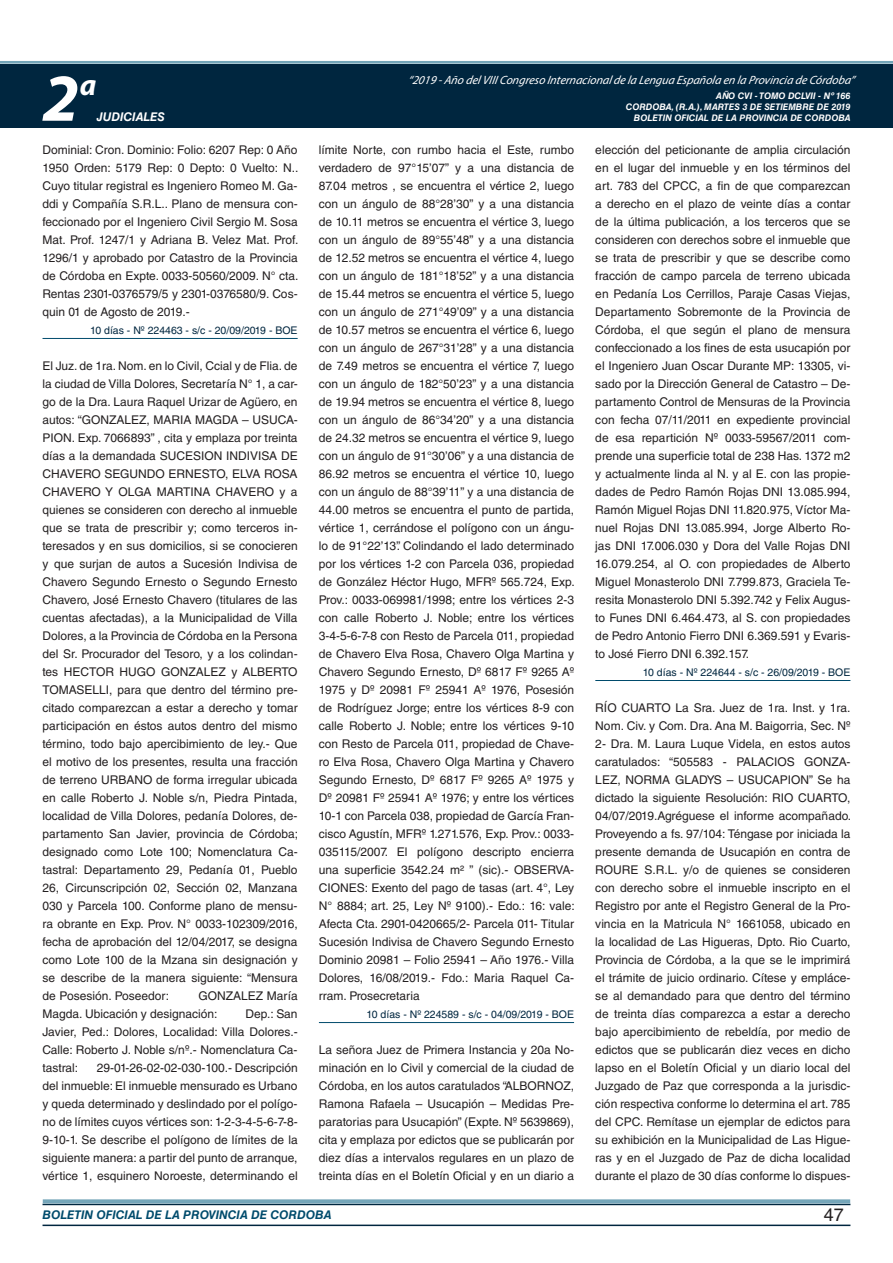
<style>
.page{position:relative;width:893px;height:1263px;background:#fff}
.page>*{position:absolute;margin:0;border:0;box-sizing:border-box;transform-origin:0 0}
.t1{font:italic 700 67.5px "Myriad Pro";color:#fff}
.t2{font:italic 700 30px "Myriad Pro";color:#fff}
.t3{font:18px "Helvetica LT Std";color:#231f20}
.t4{font:12px/18px "Helvetica LT Std";color:#231f20;text-align:justify}
.t5{font:italic 12px "Myriad Pro";color:#fff}
.t6{font:italic 700 12px "Helvetica LT Std";color:#004b6c}
.t7{font:italic 700 12px "Helvetica LT Std";color:#fff}
.t8{font:10.5px "Helvetica LT Std";color:#00263f}
.t9{font:italic 700 9px/10.8px "Helvetica LT Std";color:#fff;text-align:right}
</style>
<div class="page">
<div style="left:0;top:61px;width:893px;height:6px;background:#fff;opacity:.75"></div>
<div style="left:0;top:64px;width:893px;height:64px;background:#00263f"></div>
<hr style="left:43px;top:1224px;width:807px;height:2px;background:#00263f">
<div style="left:42px;top:1198px;width:809px;height:8px;background:#fff;opacity:.75"></div>
<hr style="left:43px;top:338px;width:255px;height:1px;background:#004b6c">
<hr style="left:319px;top:1022px;width:255px;height:1px;background:#004b6c">
<hr style="left:595px;top:680px;width:255px;height:1px;background:#004b6c">
<h2 class="t2" style="left:80px;top:66px;width:18px">a</h2>
<p class="t5" style="left:408px;top:72px;width:448px">“2019 -Año delVIIICongreso Internacionalde la Lengua Esp añola en la Provincia de Córdoba”</p>
<h1 class="t1" style="left:43px;top:54px;width:38px">2</h1>
<p class="t9" style="left:626px;top:91px;width:226px">AÑO CVI - TOMO DCLVII - Nº 166<br>CORDOBA, (R.A.), MARTES 3 DE SETIEMBRE DE 2019</p>
<p class="t7" style="left:97px;top:110px;width:70px">JUDICIALES</p>
<p class="t9" style="left:634px;top:112px;width:218px">BOLETIN OFICIAL DE LA PROVINCIA DE CORDOBA</p>
<p class="t4" style="left:43px;top:141px;width:257px">Dominial: Cron. Dominio: Folio: 6207 Rep: 0 Año 1950 Orden: 5179 Rep: 0 Depto: 0 Vuelto: N..<br>Cuyo titular registral es Ingeniero Romeo M. Ga&shy;ddi y Compañía S.R.L.. Plano de mensura con&shy;feccionado por el Ingeniero Civil Sergio M. Sosa Mat. Prof. 1247/1 y Adriana B. Velez Mat. Prof.<br>1296/1 y aprobado por Catastro de la Provincia de Córdoba en Expte. 0033-50560/2009. N° cta.<br>Rentas 2301-0376579/5 y 2301-0376580/9. Cos&shy;quin 01 de Agosto de 2019.-</p>
<p class="t8" style="left:90px;top:324px;width:209px">10 días - Nº 224463 - s/c - 20/09/2019 - BOE</p>
<p class="t4" style="left:43px;top:357px;width:257px">El Juz. de 1ra. Nom. en lo Civil, Ccial y de Flia. de la ciudad de Villa Dolores, Secretaría N° 1, a car&shy;go de la Dra. Laura Raquel Urizar de Agüero, en autos: “GONZALEZ, MARIA MAGDA – USUCA-PION. Exp. 7066893” , cita y emplaza por treinta días a la demandada SUCESION INDIVISA DE CHAVERO SEGUNDO ERNESTO, ELVA ROSA CHAVERO Y OLGA MARTINA CHAVERO y a quienes se consideren con derecho al inmueble que se trata de prescribir y; como terceros in&shy;teresados y en sus domicilios, si se conocieren y que surjan de autos a Sucesión Indivisa de Chavero Segundo Ernesto o Segundo Ernesto Chavero, José Ernesto Chavero (titulares de las cuentas afectadas), a la Municipalidad de Villa Dolores, a la Provincia de Córdoba en la Persona del Sr. Procurador del Tesoro, y a los colindan&shy;tes HECTOR HUGO GONZALEZ y ALBERTO TOMASELLI, para que dentro del término pre&shy;citado comparezcan a estar a derecho y tomar participación en éstos autos dentro del mismo término, todo bajo apercibimiento de ley.- Que el motivo de los presentes, resulta una fracción de terreno URBANO de forma irregular ubicada en calle Roberto J. Noble s/n, Piedra Pintada, localidad de Villa Dolores, pedanía Dolores, de&shy;partamento San Javier, provincia de Córdoba; designado como Lote 100; Nomenclatura Ca&shy;tastral: Departamento 29, Pedanía 01, Pueblo 26, Circunscripción 02, Sección 02, Manzana 030 y Parcela 100. Conforme plano de mensu&shy;ra obrante en Exp. Prov. N° 0033-102309/2016, fecha de aprobación del 12/04/2017, se designa como Lote 100 de la Mzana sin designación y se describe de la manera siguiente: “Mensura de Posesión. Poseedor:</p>
<p class="t4" style="left:43px;top:987px;width:257px;text-indent:156px">GONZALEZ María<br>Magda. Ubicación y designación:</p>
<p class="t4" style="left:43px;top:1005px;width:257px;text-indent:203px">Dep.: San Javier, Ped.: Dolores, Localidad: Villa Dolores.- Calle: Roberto J. Noble s/nº.- Nomenclatura Ca&shy;tastral:</p>
<p class="t4" style="left:43px;top:1059px;width:257px;text-indent:54px">29-01-26-02-02-030-100.- Descripción del inmueble: El inmueble mensurado es Urbano y queda determinado y deslindado por el polígo&shy;no de límites cuyos vértices son: 1-2-3-4-5-6-7-8- 9-10-1. Se describe el polígono de límites de la siguiente manera: a partir del punto de arranque, vértice 1, esquinero Noroeste, determinando el</p>
<p class="t4" style="left:319px;top:141px;width:257px">límite Norte, con rumbo hacia el Este, rumbo verdadero de 97°15’07” y a una distancia de 87.04 metros , se encuentra el vértice 2, luego con un ángulo de 88°28’30” y a una distancia de 10.11 metros se encuentra el vértice 3, luego con un ángulo de 89°55’48” y a una distancia de 12.52 metros se encuentra el vértice 4, luego con un ángulo de 181°18’52” y a una distancia de 15.44 metros se encuentra el vértice 5, luego con un ángulo de 271°49’09” y a una distancia de 10.57 metros se encuentra el vértice 6, luego con un ángulo de 267°31’28” y a una distancia de 7.49 metros se encuentra el vértice 7, luego con un ángulo de 182°50’23” y a una distancia de 19.94 metros se encuentra el vértice 8, luego con un ángulo de 86°34’20” y a una distancia de 24.32 metros se encuentra el vértice 9, luego con un ángulo de 91°30’06” y a una distancia de 86.92 metros se encuentra el vértice 10, luego con un ángulo de 88°39’11” y a una distancia de 44.00 metros se encuentra el punto de partida, vértice 1, cerrándose el polígono con un ángu&shy;lo de 91°22’13”. Colindando el lado determinado por los vértices 1-2 con Parcela 036, propiedad de González Héctor Hugo, MFRº 565.724, Exp.<br>Prov.: 0033-069981/1998; entre los vértices 2-3 con calle Roberto J. Noble; entre los vértices 3-4-5-6-7-8 con Resto de Parcela 011, propiedad de Chavero Elva Rosa, Chavero Olga Martina y Chavero Segundo Ernesto, Dº 6817 Fº 9265 Aº 1975 y Dº 20981 Fº 25941 Aº 1976, Posesión de Rodríguez Jorge; entre los vértices 8-9 con calle Roberto J. Noble; entre los vértices 9-10 con Resto de Parcela 011, propiedad de Chave&shy;ro Elva Rosa, Chavero Olga Martina y Chavero Segundo Ernesto, Dº 6817 Fº 9265 Aº 1975 y Dº 20981 Fº 25941 Aº 1976; y entre los vértices 10-1 con Parcela 038, propiedad de García Fran&shy;cisco Agustín, MFRº 1.271.576, Exp. Prov.: 0033- 035115/2007. El polígono descripto encierra una superficie 3542.24 m² ” (sic).- OBSERVA-CIONES: Exento del pago de tasas (art. 4°, Ley N° 8884; art. 25, Ley Nº 9100).- Edo.: 16: vale:<br>Afecta Cta. 2901-0420665/2- Parcela 011- Titular Sucesión Indivisa de Chavero Segundo Ernesto Dominio 20981 – Folio 25941 – Año 1976.- Villa Dolores, 16/08/2019.- Fdo.: Maria Raquel Ca&shy;rram. Prosecretaria</p>
<p class="t8" style="left:367px;top:1008px;width:209px">10 días - Nº 224589 - s/c - 04/09/2019 - BOE</p>
<p class="t4" style="left:319px;top:1041px;width:257px">La señora Juez de Primera Instancia y 20a No&shy;minación en lo Civil y comercial de la ciudad de Córdoba, en los autos caratulados “ALBORNOZ, Ramona Rafaela – Usucapión – Medidas Pre&shy;paratorias para Usucapión” (Expte. Nº 5639869), cita y emplaza por edictos que se publicarán por diez días a intervalos regulares en un plazo de treinta días en el Boletín Oficial y en un diario a</p>
<p class="t4" style="left:595px;top:141px;width:257px">elección del peticionante de amplia circulación en el lugar del inmueble y en los términos del art. 783 del CPCC, a fin de que comparezcan a derecho en el plazo de veinte días a contar de la última publicación, a los terceros que se consideren con derechos sobre el inmueble que se trata de prescribir y que se describe como fracción de campo parcela de terreno ubicada en Pedanía Los Cerrillos, Paraje Casas Viejas, Departamento Sobremonte de la Provincia de Córdoba, el que según el plano de mensura confeccionado a los fines de esta usucapión por el Ingeniero Juan Oscar Durante MP: 13305, vi&shy;sado por la Dirección General de Catastro – De&shy;partamento Control de Mensuras de la Provincia con fecha 07/11/2011 en expediente provincial de esa repartición Nº 0033-59567/2011 com&shy;prende una superficie total de 238 Has. 1372 m2 y actualmente linda al N. y al E. con las propie&shy;dades de Pedro Ramón Rojas DNI 13.085.994, Ramón Miguel Rojas DNI 11.820.975, Víctor Ma&shy;nuel Rojas DNI 13.085.994, Jorge Alberto Ro&shy;jas DNI 17.006.030 y Dora del Valle Rojas DNI 16.079.254, al O. con propiedades de Alberto Miguel Monasterolo DNI 7.799.873, Graciela Te&shy;resita Monasterolo DNI 5.392.742 y Felix Augus&shy;to Funes DNI 6.464.473, al S. con propiedades de Pedro Antonio Fierro DNI 6.369.591 y Evaris&shy;to José Fierro DNI 6.392.157.</p>
<p class="t8" style="left:643px;top:666px;width:209px">10 días - Nº 224644 - s/c - 26/09/2019 - BOE</p>
<p class="t4" style="left:595px;top:699px;width:257px">RÍO CUARTO La Sra. Juez de 1ra. Inst. y 1ra.<br>Nom. Civ. y Com. Dra. Ana M. Baigorria, Sec. Nº 2- Dra. M. Laura Luque Videla, en estos autos caratulados: “505583 - PALACIOS GONZA-LEZ, NORMA GLADYS – USUCAPION” Se ha dictado la siguiente Resolución: RIO CUARTO, 04/07/2019.Agréguese el informe acompañado.<br>Proveyendo a fs. 97/104: Téngase por iniciada la presente demanda de Usucapión en contra de ROURE S.R.L. y/o de quienes se consideren con derecho sobre el inmueble inscripto en el Registro por ante el Registro General de la Pro&shy;vincia en la Matricula N° 1661058, ubicado en la localidad de Las Higueras, Dpto. Rio Cuarto, Provincia de Córdoba, a la que se le imprimirá el trámite de juicio ordinario. Cítese y empláce&shy;se al demandado para que dentro del término de treinta días comparezca a estar a derecho bajo apercibimiento de rebeldía, por medio de edictos que se publicarán diez veces en dicho lapso en el Boletín Oficial y un diario local del Juzgado de Paz que corresponda a la jurisdic&shy;ción respectiva conforme lo determina el art. 785 del CPC. Remítase un ejemplar de edictos para su exhibición en la Municipalidad de Las Higue&shy;ras y en el Juzgado de Paz de dicha localidad durante el plazo de 30 días conforme lo dispues-</p>
<p class="t6" style="left:43px;top:1208px;width:290px">BOLETIN OFICIAL DE LA PROVINCIA DE CORDOBA</p>
<h3 class="t3" style="left:824px;top:1204px;width:22px">47</h3>
</div>
